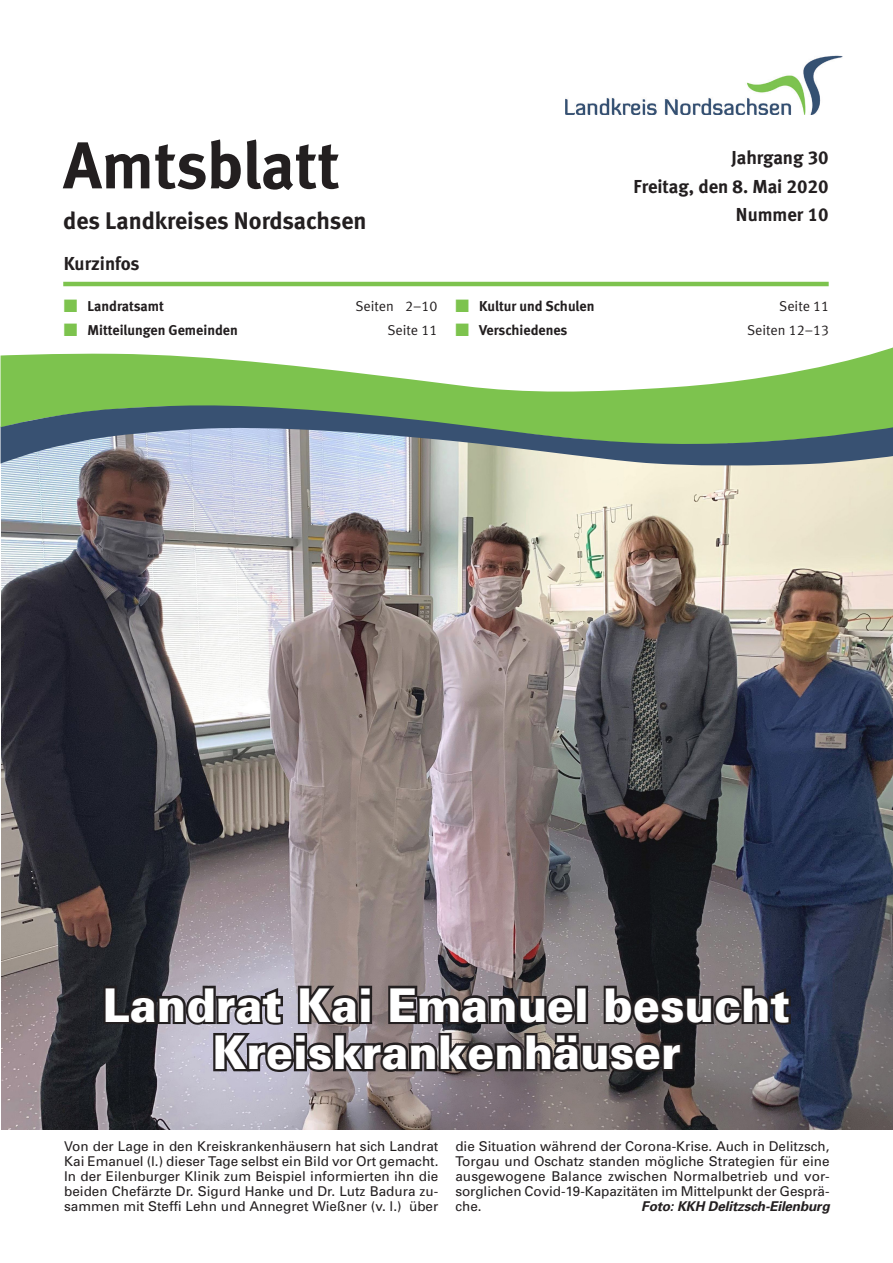
<style>
.page{position:relative;width:893px;height:1263px;background:#fff}
.page>*{position:absolute;margin:0;border:0;box-sizing:border-box;transform-origin:0 0}
.t1{font:66px "Meta Bold LF";color:#231f20}
.t2{font:900 46.5px/47.2px "Univers";color:#fff;text-align:center;scale:.95 1}
.t3{font:24px "Meta Bold LF";color:#231f20}
.t4{font:18.75px/28.5px "Meta Bold LF";color:#231f20;text-align:right}
.t5{font:14.25px "Meta Bold LF";color:#231f20}
.t6{font:14.25px "Meta Normal LF";color:#231f20}
.t7{font:13.5px/15px "Univers";color:#231f20;text-align:justify}
.t8{font:italic 700 13.5px "Univers";letter-spacing:-.01em;color:#231f20}
.s1{color:#7dc34e}
.s2{color:#fff}
</style>
<div class="page">
<img style="left:1px;top:467px;width:892px;height:663px">
<img style="left:565px;top:55px;width:280px;height:59px">
<hr style="left:63px;top:282px;width:766px;height:4px;background:#7dc34e">
<svg style="left:1px;top:347px;width:892px;height:55px;fill:#7dc34e"></svg>
<svg style="left:1px;top:402px;width:892px;height:65px;background:#7a9d82"></svg>
<svg style="left:101px;top:983px;width:692px;height:92px;background:#5a555a"></svg>
<h1 class="t1" style="left:63px;top:126px;width:278px">Amtsblatt</h1>
<h3 class="t3" style="left:63px;top:207px;width:305px">des Landkreises Nordsachsen</h3>
<h3 class="t4" style="left:64px;top:249px;width:77px">Kurzinfos</h3>
<p class="t5" style="left:64px;top:297px;width:102px"><span class="s1">■</span> Landratsamt</p>
<p class="t6" style="left:355px;top:297px;width:84px">Seiten <span class="s2">1</span>2–10</p>
<p class="t5" style="left:64px;top:321px;width:176px"><span class="s1">■</span> Mitteilungen Gemeinden</p>
<p class="t6" style="left:387px;top:321px;width:51px">Seite 11</p>
<h3 class="t4" style="left:634px;top:143px;width:197px">Jahrgang 30<br>Freitag, den 8. Mai 2020<br>Nummer 10</h3>
<p class="t5" style="left:455px;top:297px;width:140px"><span class="s1">■</span> Kultur und Schulen</p>
<p class="t6" style="left:779px;top:297px;width:51px">Seite 11</p>
<p class="t5" style="left:455px;top:321px;width:113px"><span class="s1">■</span> Verschiedenes</p>
<p class="t6" style="left:747px;top:321px;width:84px">Seiten 12–13</p>
<h2 class="t2" style="left:103px;top:980px;width:725px">Landrat Kai Emanuel besucht<br>Kreiskrankenhäuser</h2>
<p class="t7" style="left:64px;top:1139px;width:376px">Von der Lage in den Kreiskrankenhäusern hat sich Landrat Kai Emanuel (l.) dieser Tage selbst ein Bild vor Ort gemacht.<br>In der Eilenburger Klinik zum Beispiel informierten ihn die beiden Chefärzte Dr. Sigurd Hanke und Dr. Lutz Badura zu&shy;sammen mit Steffi Lehn und Annegret Wießner (v. l.) über</p>
<p class="t7" style="left:455px;top:1139px;width:376px">die Situation während der Corona-Krise. Auch in Delitzsch, Torgau und Oschatz standen mögliche Strategien für eine ausgewogene Balance zwischen Normalbetrieb und vor&shy;sorglichen Covid-19-Kapazitäten im Mittelpunkt der Gesprä&shy;che.</p>
<p class="t8" style="left:641px;top:1198px;width:190px">Foto: KKH Delitzsch-Eilenburg</p>
</div>
